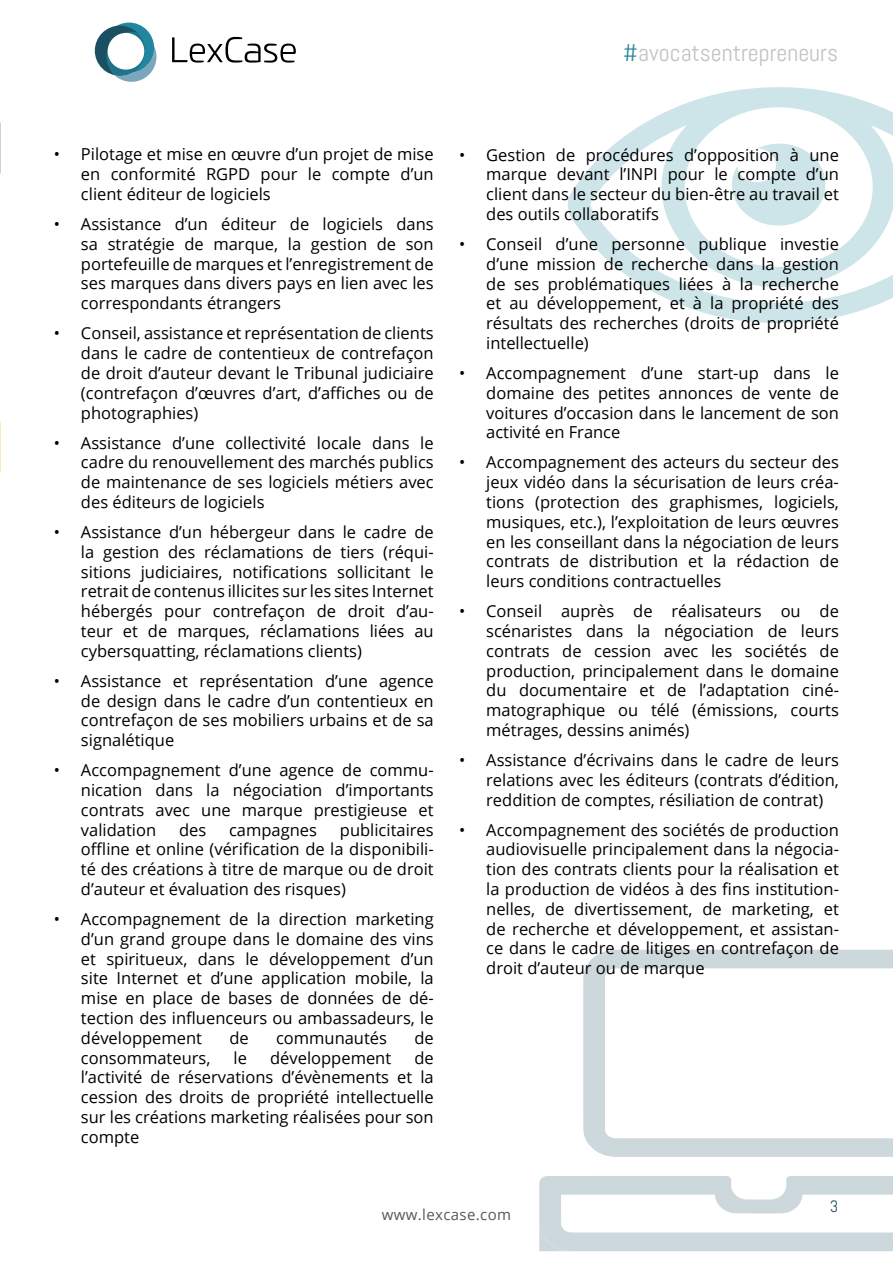
<style>
.page{position:relative;width:893px;height:1263px;background:#fff}
.page>*{position:absolute;margin:0;border:0;box-sizing:border-box;transform-origin:0 0}
.t1{font:24px "Abel";color:#c2c1c5}
.t2{font:16.5px/19.8px "Open Sans";color:#000;text-align:justify}
.t3{font:16.5px "Abel";color:#1e5161}
.t4{font:15px "Open Sans";letter-spacing:.025em;color:#575659}
.s1{color:#27879f}
</style>
<div class="page">
<svg style="left:539px;top:1176px;width:354px;height:75px"></svg>
<svg style="left:583px;top:950px;width:310px;height:207px"></svg>
<svg style="left:172px;top:37px;width:124px;height:26px"></svg>
<div style="left:104px;top:23px;width:50px;height:50px;background:#2186a0;border-radius:50%"></div>
<div style="left:95px;top:26px;width:50px;height:50px;background:#1b5062;border-radius:50%"></div>
<svg style="left:106px;top:32px;width:50px;height:50px"></svg>
<div style="left:108px;top:33px;width:36px;height:37px;background:#fff;border-radius:50%"></div>
<svg style="left:568px;top:87px;width:325px;height:236px"></svg>
<svg style="left:731px;top:143px;width:94px;height:84px"></svg>
<h1 class="t1" style="left:623px;top:37px;width:217px"><span class="s1">#</span>avocatsentrepreneurs</h1>
<p class="t2" style="left:81px;top:144px;width:354px;text-indent:-27px">• Pilotage et mise en œuvre d’un projet de mise en conformité RGPD pour le compte d’un client éditeur de logiciels</p>
<p class="t2" style="left:81px;top:214px;width:354px;text-indent:-27px">• Assistance d’un éditeur de logiciels dans sa stratégie de marque, la gestion de son portefeuille de marques et l’enregistrement de ses marques dans divers pays en lien avec les correspondants étrangers</p>
<p class="t2" style="left:81px;top:323px;width:354px;text-indent:-27px">• Conseil, assistance et représentation de clients dans le cadre de contentieux de contrefaçon de droit d’auteur devant le Tribunal judiciaire (contrefaçon d’œuvres d’art, d’affiches ou de photographies)</p>
<p class="t2" style="left:81px;top:432px;width:354px;text-indent:-27px">• Assistance d’une collectivité locale dans le cadre du renouvellement des marchés publics de maintenance de ses logiciels métiers avec des éditeurs de logiciels</p>
<p class="t2" style="left:81px;top:522px;width:354px;text-indent:-27px">• Assistance d’un hébergeur dans le cadre de la gestion des réclamations de tiers (réqui&shy;sitions judiciaires, notifications sollicitant le retrait de contenus illicites sur les sites Internet hébergés pour contrefaçon de droit d’au&shy;teur et de marques, réclamations liées au cybersquatting, réclamations clients)</p>
<p class="t2" style="left:81px;top:670px;width:354px;text-indent:-27px">• Assistance et représentation d’une agence de design dans le cadre d’un contentieux en contrefaçon de ses mobiliers urbains et de sa signalétique</p>
<p class="t2" style="left:81px;top:760px;width:354px;text-indent:-27px">• Accompagnement d’une agence de commu&shy;nication dans la négociation d’importants contrats avec une marque prestigieuse et validation</p>
<p class="t2" style="left:81px;top:819px;width:354px;text-indent:259px">publicitaires offline et online (vérification de la disponibili&shy;té des créations à titre de marque ou de droit d’auteur et évaluation des risques)</p>
<p class="t2" style="left:81px;top:909px;width:354px;text-indent:-27px">• Accompagnement de la direction marketing d’un grand groupe dans le domaine des vins et spiritueux, dans le développement d’un site Internet et d’une application mobile, la mise en place de bases de données de dé&shy;tection des influenceurs ou ambassadeurs, le développement</p>
<p class="t2" style="left:179px;top:819px;width:29px">des</p>
<p class="t2" style="left:229px;top:819px;width:89px">campagnes</p>
<p class="t2" style="left:229px;top:1027px;width:21px">de</p>
<p class="t2" style="left:276px;top:1027px;width:113px">communautés</p>
<p class="t2" style="left:414px;top:1027px;width:21px">de</p>
<p class="t2" style="left:81px;top:1047px;width:131px">consommateurs,</p>
<p class="t2" style="left:234px;top:1047px;width:15px">le</p>
<p class="t2" style="left:270px;top:1047px;width:123px">développement</p>
<p class="t2" style="left:81px;top:1047px;width:354px;text-indent:333px">de l’activité de réservations d’évènements et la cession des droits de propriété intellectuelle sur les créations marketing réalisées pour son compte</p>
<p class="t2" style="left:486px;top:144px;width:354px;text-indent:-27px">• Gestion de procédures d’opposition à une marque devant l’INPI pour le compte d’un client dans le secteur du bien-être au travail et des outils collaboratifs</p>
<p class="t2" style="left:486px;top:234px;width:354px;text-indent:-27px">• Conseil d’une personne publique investie d’une mission de recherche dans la gestion de ses problématiques liées à la recherche et au développement, et à la propriété des résultats des recherches (droits de propriété intellectuelle)</p>
<p class="t2" style="left:486px;top:363px;width:354px;text-indent:-27px">• Accompagnement d’une start-up dans le domaine des petites annonces de vente de voitures d’occasion dans le lancement de son activité en France</p>
<p class="t2" style="left:486px;top:452px;width:354px;text-indent:-27px">• Accompagnement des acteurs du secteur des jeux vidéo dans la sécurisation de leurs créa&shy;tions (protection des graphismes, logiciels, musiques, etc.), l’exploitation de leurs œuvres en les conseillant dans la négociation de leurs contrats de distribution et la rédaction de leurs conditions contractuelles</p>
<p class="t2" style="left:486px;top:601px;width:354px;text-indent:-27px">• Conseil auprès de réalisateurs ou de scénaristes dans la négociation de leurs contrats de cession avec les sociétés de production, principalement dans le domaine du documentaire et de l’adaptation ciné&shy;matographique ou télé (émissions, courts métrages, dessins animés)</p>
<p class="t2" style="left:486px;top:750px;width:354px;text-indent:-27px">• Assistance d’écrivains dans le cadre de leurs relations avec les éditeurs (contrats d’édition, reddition de comptes, résiliation de contrat)</p>
<p class="t2" style="left:486px;top:819px;width:354px;text-indent:-27px">• Accompagnement des sociétés de production audiovisuelle principalement dans la négocia&shy;tion des contrats clients pour la réalisation et la production de vidéos à des fins institution&shy;nelles, de divertissement, de marketing, et de recherche et développement, et assistan&shy;ce dans le cadre de litiges en contrefaçon de droit d’auteur ou de marque</p>
<p class="t4" style="left:382px;top:1204px;width:131px">www.lexcase.com</p>
<p class="t3" style="left:830px;top:1196px;width:10px">3</p>
</div>
